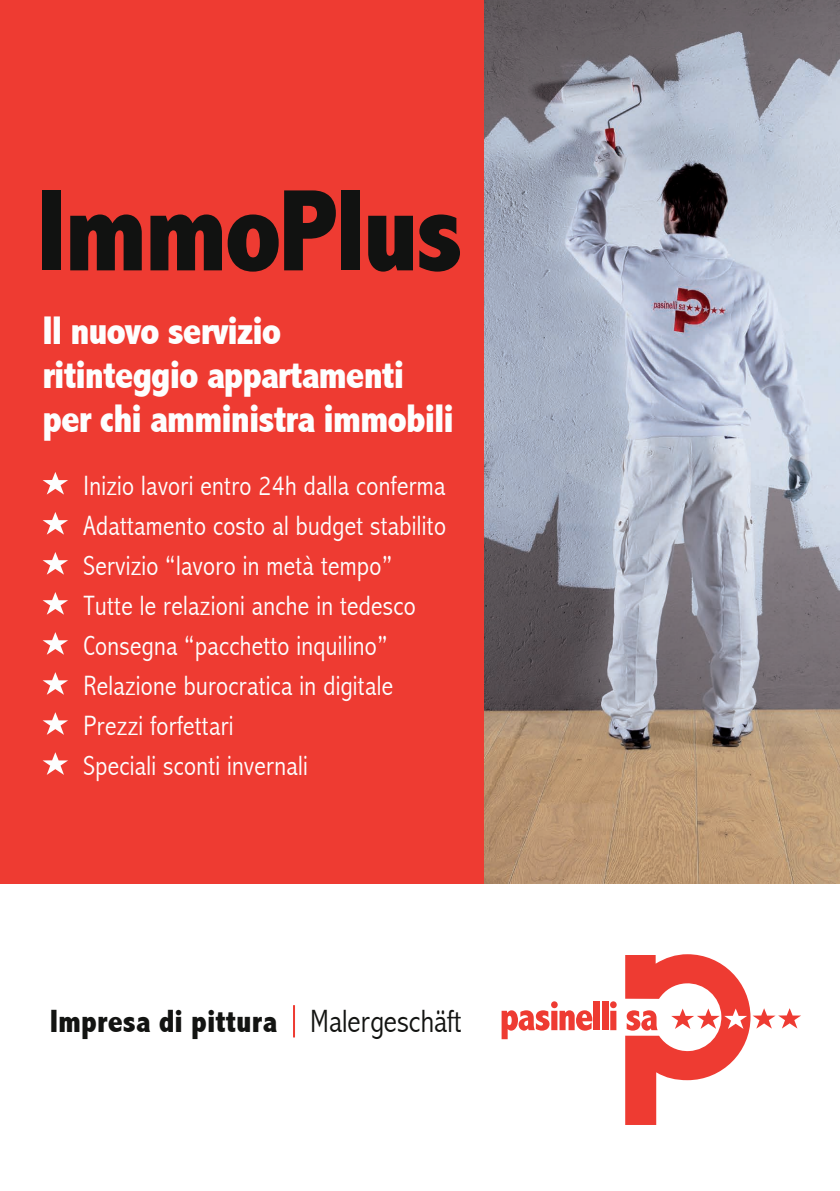
<style>
.page{position:relative;width:840px;height:1191px;background:#fff}
.page>*{position:absolute;margin:0;border:0;box-sizing:border-box;transform-origin:0 0}
.t1{font:800 condensed 117.4px "Abadi";letter-spacing:-.025em;color:#111211}
.t2{font:800 condensed 40px/44px "Abadi";letter-spacing:-.025em;color:#fdfefe}
.t3{font:800 condensed 32.2px "Abadi";color:#131412}
.t4{font:300 condensed 28px/40px "Abadi";letter-spacing:.01em;color:#fdfefe}
.s1{font-weight:300}
</style>
<div class="page">
<div style="left:0;top:0;width:484px;height:883px;background:#ee3b32"></div>
<img style="left:484px;top:0;width:355px;height:883px">
<svg style="left:501px;top:1001px;width:91px;height:38px"></svg>
<div style="left:593px;top:1001px;width:6px;height:29px;background:#ee3b32"></div>
<div style="left:601px;top:1001px;width:6px;height:29px;background:#ee3b32"></div>
<svg style="left:610px;top:1001px;width:6px;height:29px"></svg>
<svg style="left:625px;top:954px;width:175px;height:171px"></svg>
<hr style="left:293px;top:1005px;width:2px;height:32px;background:#ee3b32">
<svg style="left:43px;top:472px;width:25px;height:22px"></svg>
<svg style="left:43px;top:512px;width:25px;height:22px"></svg>
<svg style="left:43px;top:552px;width:25px;height:22px"></svg>
<svg style="left:43px;top:592px;width:25px;height:23px"></svg>
<svg style="left:43px;top:632px;width:25px;height:23px"></svg>
<svg style="left:43px;top:672px;width:25px;height:23px"></svg>
<svg style="left:43px;top:712px;width:25px;height:23px"></svg>
<svg style="left:43px;top:752px;width:25px;height:23px"></svg>
<h1 class="t1" style="left:36px;top:163px;width:428px">ImmoPlus</h1>
<h2 class="t2" style="left:42px;top:309px;width:412px">Il nuovo servizio<br>ritinteggio appartamenti per chi amministra immobili</h2>
<p class="t4" style="left:83px;top:465px;width:364px">Inizio lavori entro 24h dalla conferma<br>Adattamento costo al budget stabilito<br>Servizio “lavoro in metà tempo”<br>Tutte le relazioni anche in tedesco<br>Consegna “pacchetto inquilino”<br>Relazione burocratica in digitale<br>Prezzi forfettari<br>Speciali sconti invernali</p>
<p class="t3" style="left:50px;top:1002px;width:413px">Impresa di pittura <span class="s1">Malergeschäft</span></p>
</div>
